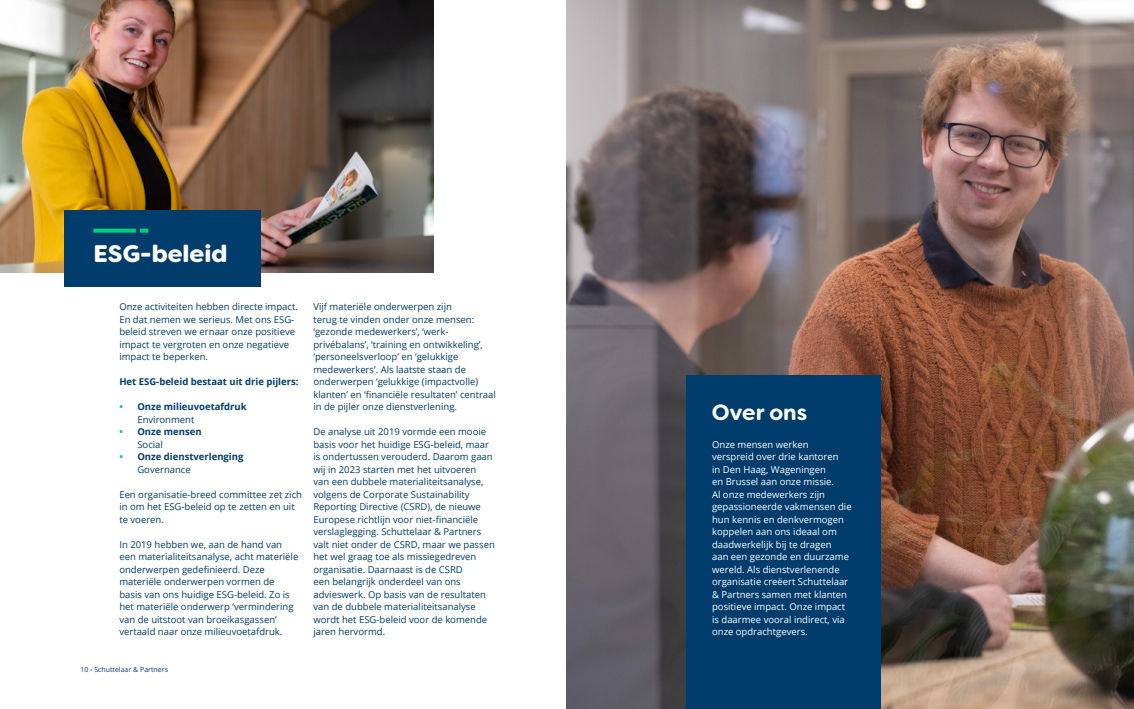
<style>
.page{position:relative;width:1134px;height:709px;background:#fff}
.page>*{position:absolute;margin:0;border:0;box-sizing:border-box;transform-origin:0 0}
.t1{font:900 24px "Filson Soft";color:#fff}
.t2{font:700 22px "Filson Soft";color:#fff}
.t3{font:9.5px/12.5px "Open Sans";color:#003c6c}
.t4{font:9.5px/12.5px "Open Sans";color:#fff}
.t5{font:700 9.5px/12.5px "Open Sans";color:#003c6c}
.t6{font:7px "Open Sans";color:#003c6c}
.s1{color:#00cd7d}
.s2{font-weight:400}
.s3{font-family:"Georgia";font-weight:700}
</style>
<div class="page">
<img style="left:0;top:0;width:434px;height:273px">
<div style="left:64px;top:210px;width:197px;height:77px;background:#003c6c"></div>
<svg style="left:93px;top:229px;width:43px;height:4px"></svg>
<svg style="left:140px;top:229px;width:8px;height:4px"></svg>
<img style="left:567px;top:0;width:567px;height:709px">
<div style="left:686px;top:376px;width:194px;height:333px;background:#003c6c"></div>
<h1 class="t1" style="left:93px;top:238px;width:136px">ESG-beleid</h1>
<p class="t3" style="left:119px;top:300px;width:180px">Onze activiteiten hebben directe impact.<br>En dat nemen we serieus. Met ons ESG&shy;beleid streven we ernaar onze positieve impact te vergroten en onze negatieve impact te beperken.</p>
<p class="t5" style="left:119px;top:375px;width:181px">Het ESG-beleid bestaat uit drie pijlers:</p>
<p class="t5" style="left:137px;top:400px;width:111px;text-indent:-18px"><span class="s1">•</span> Onze milieuvoetafdruk<br><span class="s2">Environment</span></p>
<p class="t5" style="left:137px;top:425px;width:66px;text-indent:-18px"><span class="s1">•</span> Onze mensen<br><span class="s2">Social</span></p>
<p class="t5" style="left:137px;top:450px;width:108px;text-indent:-18px"><span class="s1">•</span> Onze dienstverlenging<br><span class="s2">Governance</span></p>
<p class="t3" style="left:119px;top:488px;width:184px">Een organisatie-breed committee zet zich in om het ESG-beleid op te zetten en uit te voeren.</p>
<p class="t3" style="left:119px;top:538px;width:180px">In 2019 hebben we, aan de hand van een materialiteitsanalyse, acht materiële onderwerpen gedefinieerd. Deze materiële onderwerpen vormen de basis van ons huidige ESG-beleid. Zo is het materiële onderwerp ‘vermindering van de uitstoot van broeikasgassen’ vertaald naar onze milieuvoetafdruk.</p>
<p class="t6" style="left:80px;top:664px;width:89px">10 <span class="s3">·</span> Schuttelaar &amp; Partners</p>
<p class="t3" style="left:313px;top:300px;width:184px">Vijf materiële onderwerpen zijn<br>terug te vinden onder onze mensen: ‘gezonde medewerkers’, ‘werk&shy;privébalans’, ‘training en ontwikkeling’, ‘personeelsverloop’ en ‘gelukkige medewerkers’. Als laatste staan de onderwerpen ‘gelukkige (impactvolle) klanten’ en ‘financiële resultaten’ centraal in de pijler onze dienstverlening.</p>
<p class="t3" style="left:313px;top:425px;width:183px">De analyse uit 2019 vormde een mooie basis voor het huidige ESG-beleid, maar is ondertussen verouderd. Daarom gaan wij in 2023 starten met het uitvoeren<br>van een dubbele materialiteitsanalyse, volgens de Corporate Sustainability Reporting Directive (CSRD), de nieuwe Europese richtlijn voor niet-financiële verslaglegging. Schuttelaar &amp; Partners valt niet onder de CSRD, maar we passen het wel graag toe als missiegedreven organisatie. Daarnaast is de CSRD<br>een belangrijk onderdeel van ons advieswerk. Op basis van de resultaten van de dubbele materialiteitsanalyse wordt het ESG-beleid voor de komende jaren hervormd.</p>
<h2 class="t2" style="left:712px;top:398px;width:97px">Over ons</h2>
<p class="t4" style="left:712px;top:438px;width:141px">Onze mensen werken verspreid over drie kantoren<br>in Den Haag, Wageningen<br>en Brussel aan onze missie.<br>Al onze medewerkers zijn gepassioneerde vakmensen die hun kennis en denkvermogen koppelen aan ons ideaal om daadwerkelijk bij te dragen<br>aan een gezonde en duurzame wereld. Als dienstverlenende organisatie creëert Schuttelaar &amp; Partners samen met klanten positieve impact. Onze impact is daarmee vooral indirect, via onze opdrachtgevers.</p>
</div>
